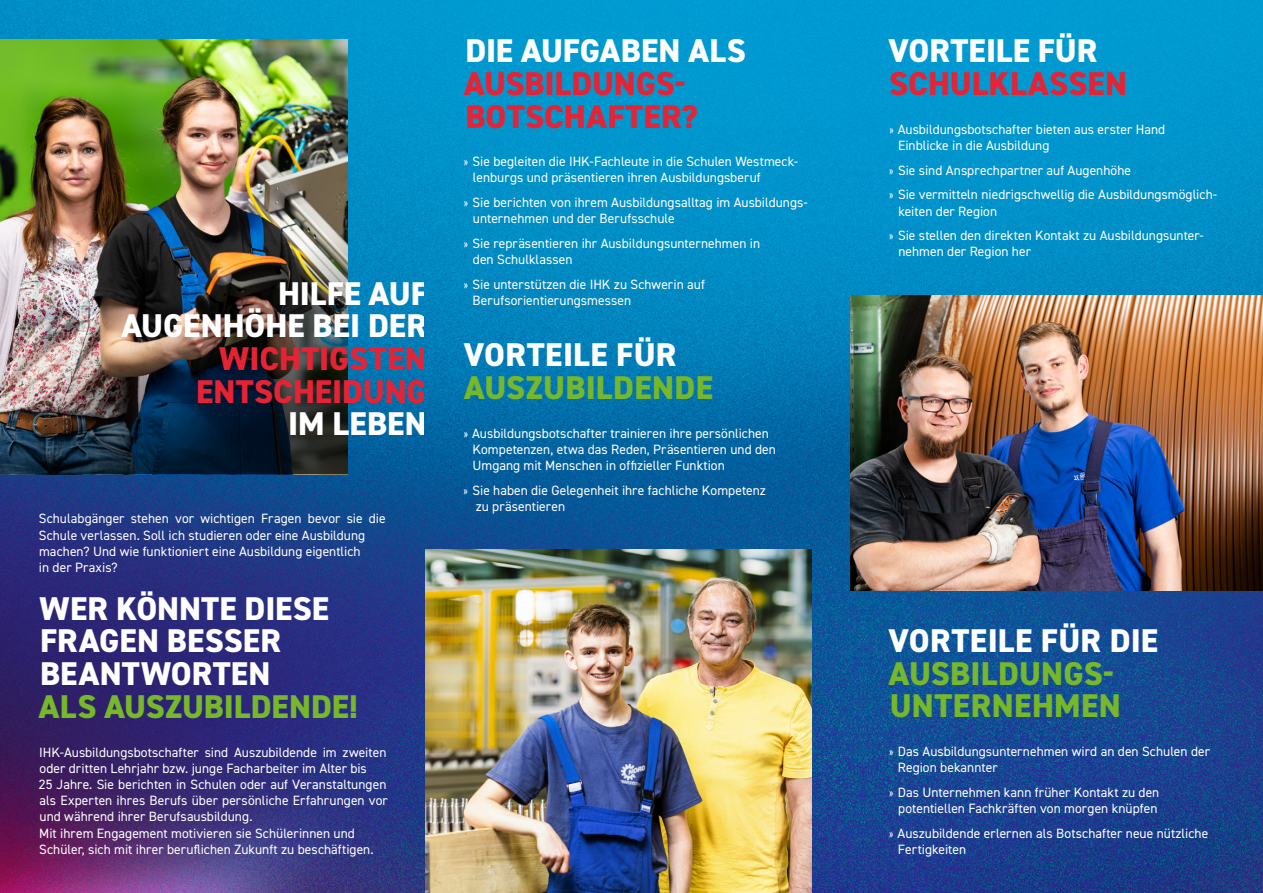
<style>
.page{position:relative;width:1263px;height:893px;background:#fff}
.page>*{position:absolute;margin:0;border:0;box-sizing:border-box;transform-origin:0 0}
.t1{font:800 33px/32.7px "DIN2014";letter-spacing:.005em;color:#fff;text-align:right}
.t2{font:800 33px/32.7px "DIN2014";color:#e62334;text-align:right}
.t3{font:800 33px/32.7px "DIN2014";letter-spacing:.005em;color:#76b82a}
.t4{font:13.5px/16.2px "DIN2014";color:#fff}
.s1{font-family:"Rotis Semi Sans Std";font-weight:300}
</style>
<div class="page">
<img style="left:0;top:0;width:1263px;height:893px">
<img style="left:0;top:39px;width:348px;height:181px">
<img style="left:0;top:220px;width:348px;height:254px">
<img style="left:424px;top:0;width:426px;height:893px">
<img style="left:426px;top:550px;width:386px;height:343px">
<img style="left:850px;top:295px;width:413px;height:295px">
<h1 class="t1" style="left:121px;top:277px;width:308px">HILFE AUF<br>AUGENHÖHE BEI DER</h1>
<h1 class="t2" style="left:196px;top:342px;width:232px">WICHTIGSTEN<br>ENTSCHEIDUNG</h1>
<h1 class="t1" style="left:288px;top:408px;width:140px">IM LEBEN</h1>
<p class="t4" style="left:39px;top:510px;width:348px">Schulabgänger stehen vor wichtigen Fragen bevor sie die Schule verlassen. Soll ich studieren oder eine Ausbildung machen? Und wie funktioniert eine Ausbildung eigentlich<br>in der Praxis?</p>
<h1 class="t1" style="left:40px;top:592px;width:291px;text-align:left">WER KÖNNTE DIESE<br>FRAGEN BESSER<br>BEANTWORTEN</h1>
<h1 class="t3" style="left:39px;top:690px;width:320px">ALS AUSZUBILDENDE!</h1>
<p class="t4" style="left:39px;top:744px;width:350px">IHK-Ausbildungsbotschafter sind Auszubildende im zweiten oder dritten Lehrjahr bzw. junge Facharbeiter im Alter bis<br>25 Jahre. Sie berichten in Schulen oder auf Veranstaltungen als Experten ihres Berufs über persönliche Erfahrungen vor und während ihrer Berufsausbildung.<br>Mit ihrem Engagement motivieren sie Schülerinnen und Schüler, sich mit ihrer beruflichen Zukunft zu beschäftigen.</p>
<h1 class="t1" style="left:465px;top:34px;width:282px">DIE AUFGABEN ALS</h1>
<h1 class="t2" style="left:464px;top:67px;width:235px;text-align:left">AUSBILDUNGS-<br>BOTSCHAFTER?</h1>
<p class="t4" style="left:473px;top:153px;width:327px;text-indent:-9px"><span class="s1">»</span> Sie begleiten die IHK-Fachleute in die Schulen Westmeck&shy;lenburgs und präsentieren ihren Ausbildungsberuf</p>
<p class="t4" style="left:473px;top:194px;width:336px;text-indent:-9px"><span class="s1">»</span> Sie berichten von ihrem Ausbildungsalltag im Ausbildungs&shy;unternehmen und der Berufsschule</p>
<p class="t4" style="left:473px;top:235px;width:289px;text-indent:-9px"><span class="s1">»</span> Sie repräsentieren ihr Ausbildungsunternehmen in den Schulklassen</p>
<p class="t4" style="left:473px;top:276px;width:234px;text-indent:-9px"><span class="s1">»</span> Sie unterstützen die IHK zu Schwerin auf<br>Berufsorientierungsmessen</p>
<h1 class="t1" style="left:464px;top:339px;width:214px">VORTEILE FÜR</h1>
<h1 class="t3" style="left:464px;top:371px;width:250px">AUSZUBILDENDE</h1>
<p class="t4" style="left:472px;top:425px;width:305px;text-indent:-9px"><span class="s1">»</span> Ausbildungsbotschafter trainieren ihre persönlichen<br>Kompetenzen, etwa das Reden, Präsentieren und den<br>Umgang mit Menschen in offizieller Funktion</p>
<p class="t4" style="left:476px;top:482px;width:292px;text-indent:-12px"><span class="s1">»</span> Sie haben die Gelegenheit ihre fachliche Kompetenz zu präsentieren</p>
<h1 class="t1" style="left:888px;top:34px;width:210px">VORTEILE FÜR</h1>
<h1 class="t2" style="left:889px;top:67px;width:239px">SCHULKLASSEN</h1>
<p class="t4" style="left:898px;top:121px;width:269px;text-indent:-9px"><span class="s1">»</span> Ausbildungsbotschafter bieten aus erster Hand<br>Einblicke in die Ausbildung</p>
<p class="t4" style="left:889px;top:157px;width:329px;line-height:24.8px"><span class="s1">»</span> Sie sind Ansprechpartner auf Augenhöhe<br><span class="s1">»</span> Sie vermitteln niedrigschwellig die Ausbildungsmöglich-</p>
<p class="t4" style="left:889px;top:198px;width:316px;line-height:24.8px;text-indent:9px">keiten der Region<br><span class="s1">»</span> Sie stellen den direkten Kontakt zu Ausbildungsunter-</p>
<p class="t4" style="left:898px;top:243px;width:134px">nehmen der Region her</p>
<h1 class="t1" style="left:888px;top:624px;width:271px">VORTEILE FÜR DIE</h1>
<h1 class="t3" style="left:889px;top:657px;width:233px">AUSBILDUNGS-<br>UNTERNEHMEN</h1>
<p class="t4" style="left:898px;top:743px;width:314px;text-indent:-9px"><span class="s1">»</span> Das Ausbildungsunternehmen wird an den Schulen der<br>Region bekannter</p>
<p class="t4" style="left:889px;top:784px;width:272px;text-align:center"><span class="s1">»</span> Das Unternehmen kann früher Kontakt zu den potentiellen Fachkräften von morgen knüpfen</p>
<p class="t4" style="left:898px;top:824px;width:312px;text-indent:-9px"><span class="s1">»</span> Auszubildende erlernen als Botschafter neue nützliche<br>Fertigkeiten</p>
</div>
